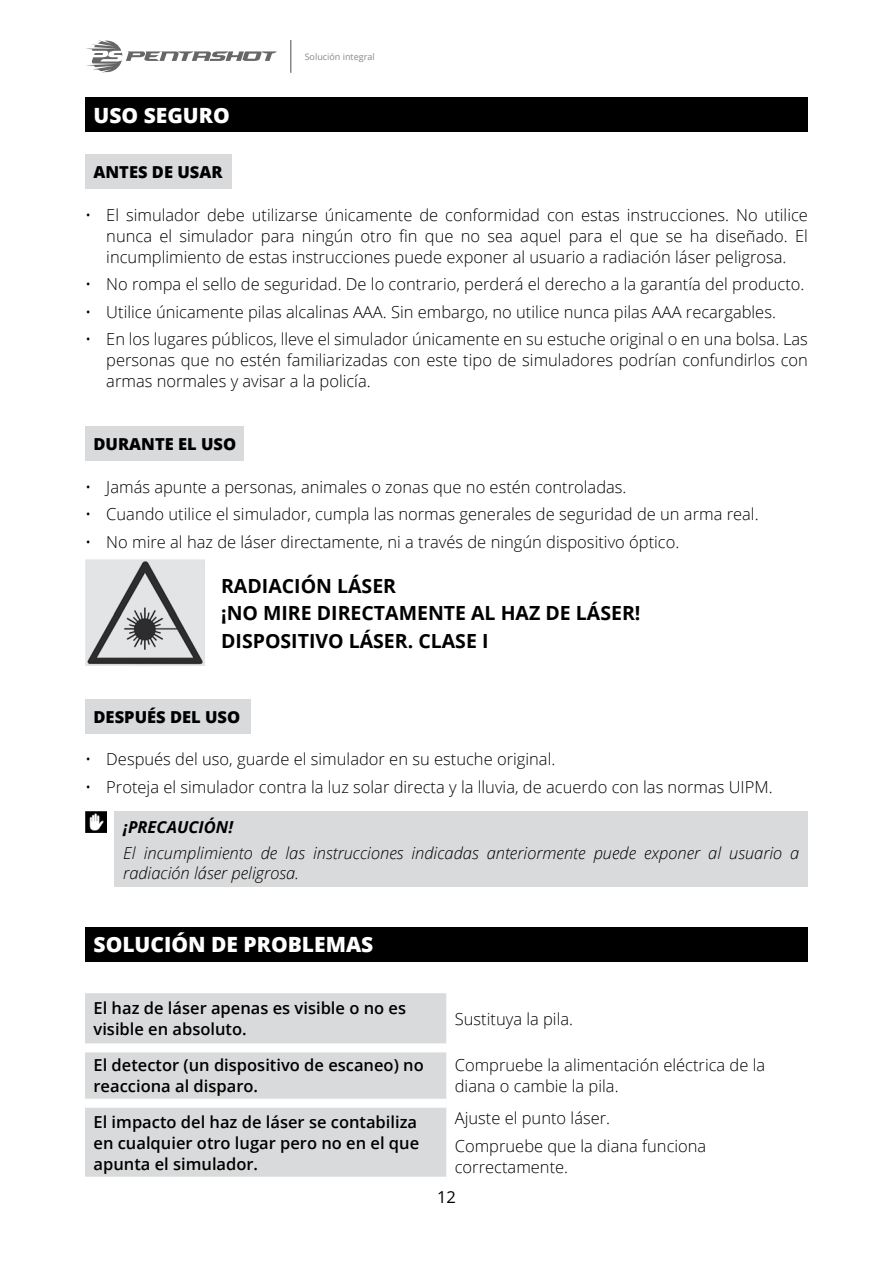
<style>
.page{position:relative;width:893px;height:1263px;background:#fff}
.page>*{position:absolute;margin:0;border:0;box-sizing:border-box;transform-origin:0 0}
.t1{font:800 21px "Open Sans";color:#fff}
.t2{font:700 19.5px/27.5px "Open Sans";color:#000}
.t3{font:300 16.5px/21px "Open Sans";color:#000;text-align:justify}
.t4{font:600 16.5px/21px "Open Sans";color:#000}
.t5{font:italic 300 16.5px/19.8px "Open Sans";color:#000}
.t6{font:800 16.5px "Open Sans";color:#000}
.t7{font:italic 700 16.5px "Open Sans";color:#000}
.t8{font:16.5px "Open Sans";color:#000}
.t9{font:9px "Open Sans";color:#87888a}
</style>
<div class="page">
<svg style="left:86px;top:40px;width:191px;height:33px"></svg>
<hr style="left:290px;top:40px;width:1px;height:33px;background:#87888a">
<div style="left:85px;top:98px;width:723px;height:34px;background:#000"></div>
<div style="left:85px;top:155px;width:147px;height:34px;background:#d9dadb"></div>
<div style="left:85px;top:427px;width:159px;height:34px;background:#d9dadb"></div>
<img style="left:85px;top:560px;width:120px;height:105px">
<div style="left:85px;top:699px;width:166px;height:34px;background:#d9dadb"></div>
<div style="left:115px;top:811px;width:693px;height:76px;background:#d9dadb"></div>
<img style="left:85px;top:811px;width:21px;height:21px">
<div style="left:85px;top:927px;width:723px;height:34px;background:#000"></div>
<div style="left:85px;top:993px;width:361px;height:184px;background:#d9dadb"></div>
<div style="left:85px;top:1043px;width:361px;height:9px;background:#fff"></div>
<div style="left:85px;top:1099px;width:361px;height:9px;background:#fff"></div>
<p class="t1" style="left:94px;top:99px;width:138px">USO SEGURO</p>
<p class="t9" style="left:305px;top:50px;width:71px">Solución integral</p>
<p class="t6" style="left:94px;top:160px;width:130px">ANTES DE USAR</p>
<p class="t3" style="left:106px;top:204px;width:703px;text-indent:-21px">• El simulador debe utilizarse únicamente de conformidad con estas instrucciones. No utilice nunca el simulador para ningún otro fin que no sea aquel para el que se ha diseñado. El incumplimiento de estas instrucciones puede exponer al usuario a radiación láser peligrosa.</p>
<p class="t3" style="left:85px;top:273px;width:721px">• No rompa el sello de seguridad. De lo contrario, perderá el derecho a la garantía del producto.</p>
<p class="t3" style="left:85px;top:301px;width:692px">• Utilice únicamente pilas alcalinas AAA. Sin embargo, no utilice nunca pilas AAA recargables.</p>
<p class="t3" style="left:106px;top:328px;width:703px;text-indent:-21px">• En los lugares públicos, lleve el simulador únicamente en su estuche original o en una bolsa. Las personas que no estén familiarizadas con este tipo de simuladores podrían confundirlos con armas normales y avisar a la policía.</p>
<p class="t6" style="left:94px;top:432px;width:144px">DURANTE EL USO</p>
<p class="t3" style="left:85px;top:476px;width:543px">• Jamás apunte a personas, animales o zonas que no estén controladas.</p>
<p class="t3" style="left:85px;top:503px;width:675px">• Cuando utilice el simulador, cumpla las normas generales de seguridad de un arma real.</p>
<p class="t3" style="left:85px;top:531px;width:596px">• No mire al haz de láser directamente, ni a través de ningún dispositivo óptico.</p>
<p class="t2" style="left:221px;top:571px;width:421px">RADIACIÓN LÁSER<br>¡NO MIRE DIRECTAMENTE AL HAZ DE LÁSER!<br>DISPOSITIVO LÁSER. CLASE I</p>
<p class="t6" style="left:94px;top:704px;width:148px">DESPUÉS DEL USO</p>
<p class="t3" style="left:85px;top:748px;width:472px">• Después del uso, guarde el simulador en su estuche original.</p>
<p class="t3" style="left:85px;top:776px;width:689px">• Proteja el simulador contra la luz solar directa y la lluvia, de acuerdo con las normas UIPM.</p>
<p class="t7" style="left:123px;top:815px;width:111px">¡PRECAUCIÓN!</p>
<p class="t5" style="left:123px;top:842px;width:678px">El incumplimiento de las instrucciones indicadas anteriormente puede exponer al usuario a radiación láser peligrosa.</p>
<p class="t1" style="left:94px;top:929px;width:281px">SOLUCIÓN DE PROBLEMAS</p>
<p class="t4" style="left:94px;top:997px;width:314px">El haz de láser apenas es visible o no es visible en absoluto.</p>
<p class="t3" style="left:455px;top:1008px;width:120px">Sustituya la pila.</p>
<p class="t4" style="left:94px;top:1054px;width:332px">El detector (un dispositivo de escaneo) no reacciona al disparo.</p>
<p class="t3" style="left:455px;top:1054px;width:312px">Compruebe la alimentación eléctrica de la diana o cambie la pila.</p>
<p class="t4" style="left:94px;top:1111px;width:327px">El impacto del haz de láser se contabiliza en cualquier otro lugar pero no en el que apunta el simulador.</p>
<p class="t3" style="left:455px;top:1104px;width:253px;line-height:27.3px">Ajuste el punto láser.<br>Compruebe que la diana funciona</p>
<p class="t3" style="left:455px;top:1156px;width:115px">correctamente.</p>
<p class="t8" style="left:437px;top:1185px;width:20px">12</p>
</div>
